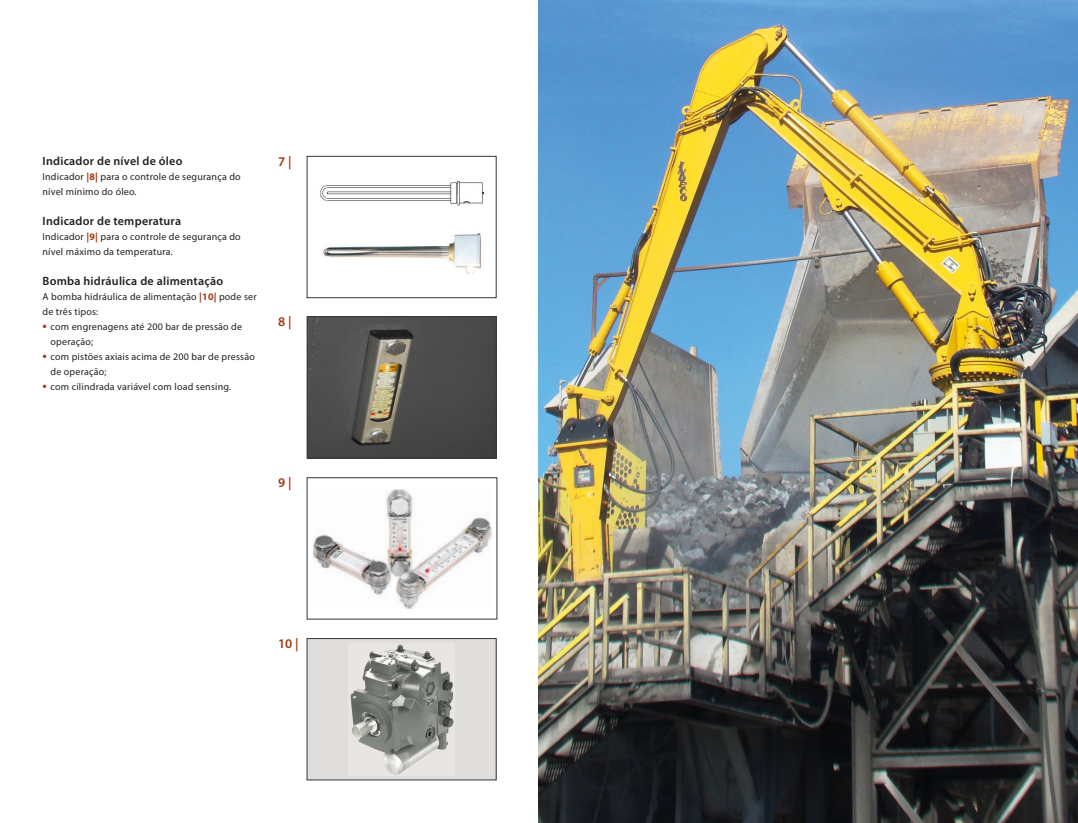
<style>
.page{position:relative;width:1078px;height:823px;background:#fff}
.page>*{position:absolute;margin:0;border:0;box-sizing:border-box;transform-origin:0 0}
.t1{font:600 13.3px "Myriad Pro";color:#9f3a16}
.t2{font:600 12px "Myriad Pro";letter-spacing:.02em;color:#231f20}
.t3{font:10px/15px "Myriad Pro";letter-spacing:.02em;color:#231f20}
.s1{font-weight:700;color:#9f3a16}
.s2{font-weight:600;font-size:14px;color:#9f3a16}
</style>
<div class="page">
<img style="left:539px;top:0;width:538px;height:822px">
<img style="left:309px;top:318px;width:185px;height:138px">
<div style="left:307px;top:316px;width:189px;height:142px;border:1px solid #323640"></div>
<img style="left:313px;top:489px;width:179px;height:120px">
<div style="left:307px;top:638px;width:189px;height:141px;background:#dfdedd"></div>
<img style="left:350px;top:644px;width:104px;height:130px">
<img style="left:320px;top:181px;width:165px;height:94px">
<div style="left:307px;top:156px;width:189px;height:142px;border:1px solid #323640"></div>
<p class="t2" style="left:43px;top:153px;width:141px">Indicador de nível de óleo</p>
<p class="t1" style="left:278px;top:152px;width:15px">7 |</p>
<p class="t3" style="left:43px;top:169px;width:200px">Indicador <span class="s1">|8|</span> para o controle de segurança do nível mínimo do óleo.</p>
<p class="t2" style="left:43px;top:213px;width:140px">Indicador de temperatura</p>
<p class="t3" style="left:43px;top:229px;width:200px">Indicador <span class="s1">|9|</span> para o controle de segurança do nível máximo da temperatura.</p>
<p class="t2" style="left:43px;top:273px;width:182px">Bomba hidráulica de alimentação</p>
<p class="t3" style="left:43px;top:289px;width:215px">A bomba hidráulica de alimentação <span class="s1">|10|</span> pode ser de três tipos:</p>
<p class="t3" style="left:51px;top:319px;width:193px;text-indent:-8px"><span class="s2">•</span> com engrenagens até 200 bar de pressão de operação;</p>
<p class="t3" style="left:43px;top:349px;width:214px"><span class="s2">•</span> com pistões axiais acima de 200 bar de pressão</p>
<p class="t3" style="left:51px;top:364px;width:58px">de operação;</p>
<p class="t3" style="left:43px;top:379px;width:190px"><span class="s2">•</span> com cilindrada variável com load sensing.</p>
<p class="t1" style="left:278px;top:313px;width:15px">8 |</p>
<p class="t1" style="left:278px;top:474px;width:15px">9 |</p>
<p class="t1" style="left:278px;top:634px;width:22px">10 |</p>
</div>
